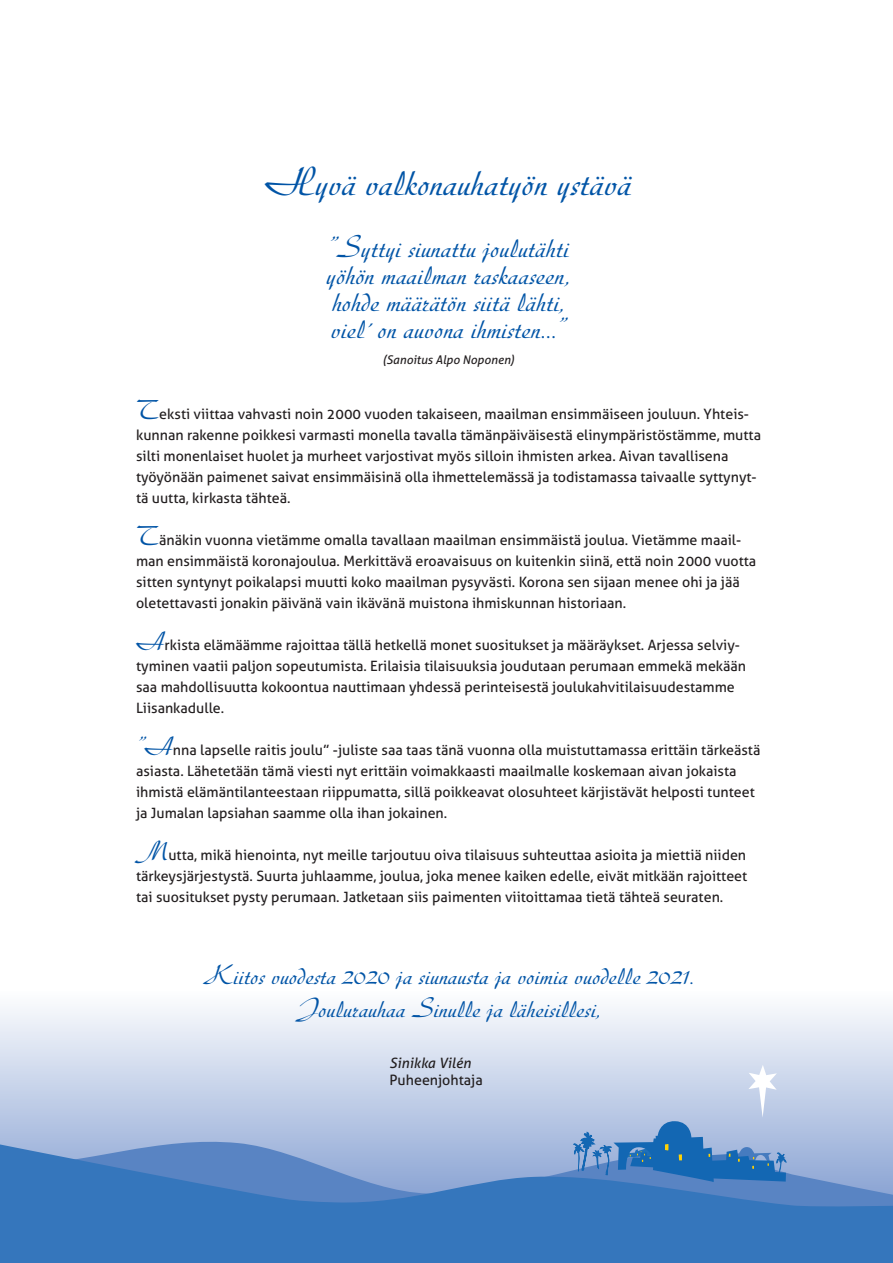
<style>
.page{position:relative;width:893px;height:1263px;background:#fff}
.page>*{position:absolute;margin:0;border:0;box-sizing:border-box;transform-origin:0 0}
.t1{font:40.5px "Diskus";color:#0154a6}
.t2{font:30px/27px "Diskus";color:#0154a6}
.t3{font:27px/32.4px "Diskus";color:#0154a6;text-align:center}
.t4{font:14.25px/21px "Aller";color:#231f20}
.t5{font:italic 14.25px "Aller";color:#231f20}
.t6{font:italic 12px "Aller";color:#231f20}
.s1{font-family:"Diskus";font-size:27px;color:#0154a6}
</style>
<div class="page">
<svg style="left:0;top:1007px;width:893px;height:128px"></svg>
<div style="left:0;top:1135px;width:893px;height:9px;background:#abbddf"></div>
<svg style="left:568px;top:1065px;width:219px;height:79px"></svg>
<svg style="left:0;top:1144px;width:893px;height:119px;fill:#3576bc"></svg>
<h1 class="t1" style="left:265px;top:159px;width:369px">Hyvä valkonauhatyön ystävä</h1>
<h2 class="t2" style="left:327px;top:233px;width:246px">”Syttyi siunattu joulutähti yöhön maailman raskaaseen, hohde määrätön siitä lähti, viel´ on auvona ihmisten...”</h2>
<p class="t6" style="left:383px;top:352px;width:133px">(Sanoitus Alpo Noponen)</p>
<p class="t4" style="left:136px;top:404px;width:626px"><span class="s1">T</span>eksti viittaa vahvasti noin 2000 vuoden takaiseen, maailman ensimmäiseen jouluun. Yhteis&shy;kunnan rakenne poikkesi varmasti monella tavalla tämänpäiväisestä elinympäristöstämme, mutta silti monenlaiset huolet ja murheet varjostivat myös silloin ihmisten arkea. Aivan tavallisena työyönään paimenet saivat ensimmäisinä olla ihmettelemässä ja todistamassa taivaalle syttynyt&shy;tä uutta, kirkasta tähteä.</p>
<p class="t4" style="left:136px;top:530px;width:622px"><span class="s1">T</span>änäkin vuonna vietämme omalla tavallaan maailman ensimmäistä joulua. Vietämme maail&shy;man ensimmäistä koronajoulua. Merkittävä eroavaisuus on kuitenkin siinä, että noin 2000 vuotta sitten syntynyt poikalapsi muutti koko maailman pysyvästi. Korona sen sijaan menee ohi ja jää oletettavasti jonakin päivänä vain ikävänä muistona ihmiskunnan historiaan.</p>
<p class="t4" style="left:136px;top:635px;width:612px"><span class="s1">A</span>rkista elämäämme rajoittaa tällä hetkellä monet suositukset ja määräykset. Arjessa selviy&shy;tyminen vaatii paljon sopeutumista. Erilaisia tilaisuuksia joudutaan perumaan emmekä mekään saa mahdollisuutta kokoontua nauttimaan yhdessä perinteisestä joulukahvitilaisuudestamme Liisankadulle.</p>
<p class="t4" style="left:136px;top:740px;width:626px"><span class="s1">”A</span>nna lapselle raitis joulu” -juliste saa taas tänä vuonna olla muistuttamassa erittäin tärkeästä asiasta. Lähetetään tämä viesti nyt erittäin voimakkaasti maailmalle koskemaan aivan jokaista ihmistä elämäntilanteestaan riippumatta, sillä poikkeavat olosuhteet kärjistävät helposti tunteet ja Jumalan lapsiahan saamme olla ihan jokainen.</p>
<p class="t4" style="left:136px;top:845px;width:613px;text-align:justify"><span class="s1">M</span>utta, mikä hienointa, nyt meille tarjoutuu oiva tilaisuus suhteuttaa asioita ja miettiä niiden tärkeysjärjestystä. Suurta juhlaamme, joulua, joka menee kaiken edelle, eivät mitkään rajoitteet tai suositukset pysty perumaan. Jatketaan siis paimenten viitoittamaa tietä tähteä seuraten.</p>
<h3 class="t3" style="left:203px;top:959px;width:493px">Kiitos vuodesta 2020 ja siunausta ja voimia vuodelle 2021.<br>Joulurauhaa Sinulle ja läheisillesi,</h3>
<p class="t5" style="left:390px;top:1054px;width:83px">Sinikka Vilén</p>
<p class="t4" style="left:390px;top:1069px;width:95px">Puheenjohtaja</p>
</div>
